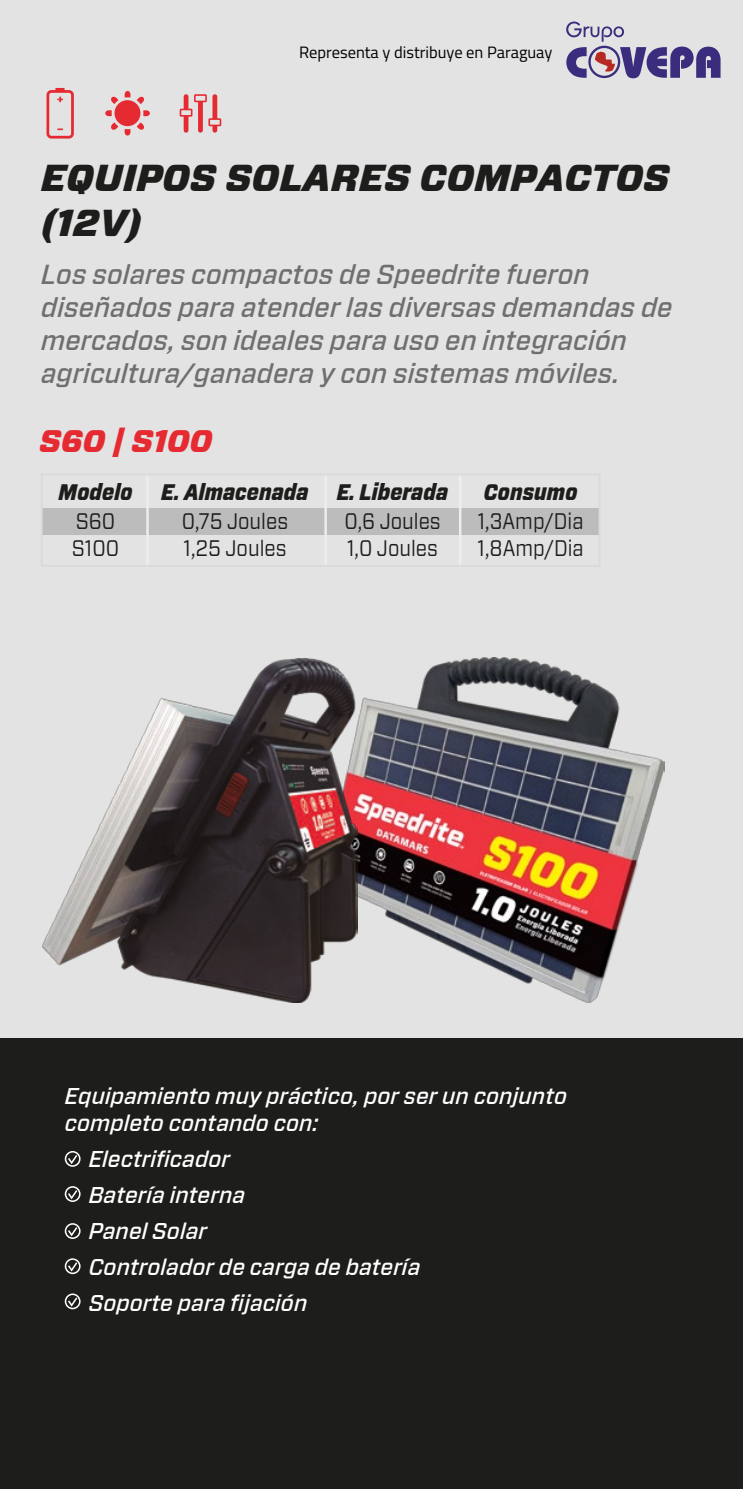
<style>
.page{position:relative;width:743px;height:1489px;background:#fff}
.page>*{position:absolute;margin:0;border:0;box-sizing:border-box;transform-origin:0 0}
.t1{font:italic 900 37.5px/45px "Forza";color:#1d1d1b}
.t2{font:italic 900 31.25px "Forza";color:#e62a32}
.t3{font:italic 500 27.5px/33px "Forza";color:#706f6f}
.t4{font:italic 500 22.75px/36px "Forza";color:#fff}
.t5{font:22.5px "Forza";color:#1d1d1b;scale:.87 1}
.t6{font:italic 900 22.5px "Forza";color:#1d1d1b;scale:.87 1}
.t7{font:16.5px "Titillium";color:#000}
</style>
<div class="page">
<div style="left:0;top:0;width:743px;height:1038px;background:#e3e3e3"></div>
<div style="left:0;top:1038px;width:743px;height:450px;background:#1d1d1b"></div>
<svg style="left:65px;top:1151px;width:16px;height:15px"></svg>
<svg style="left:65px;top:1186px;width:16px;height:15px"></svg>
<svg style="left:65px;top:1293px;width:16px;height:16px"></svg>
<svg style="left:65px;top:1223px;width:16px;height:15px"></svg>
<svg style="left:65px;top:1258px;width:16px;height:15px"></svg>
<div style="left:42px;top:508px;width:557px;height:27px;background:#bcbcbc"></div>
<hr style="left:146px;top:474px;width:3px;height:92px;background:#ededed">
<hr style="left:324px;top:474px;width:3px;height:92px;background:#ededed">
<hr style="left:459px;top:474px;width:2px;height:92px;background:#ededed">
<svg style="left:180px;top:94px;width:41px;height:39px"></svg>
<svg style="left:105px;top:91px;width:45px;height:45px"></svg>
<div style="left:114px;top:100px;width:26px;height:26px;background:#e62a32;border-radius:50%"></div>
<svg style="left:46px;top:88px;width:28px;height:51px"></svg>
<img style="left:357px;top:657px;width:307px;height:345px">
<img style="left:43px;top:658px;width:314px;height:344px">
<svg style="left:566px;top:22px;width:154px;height:56px"></svg>
<p class="t7" style="left:299px;top:40px;width:255px">Representa y distribuye en Paraguay</p>
<h1 class="t1" style="left:41px;top:156px;width:630px">EQUIPOS SOLARES COMPACTOS (12V)</h1>
<p class="t3" style="left:41px;top:258px;width:633px">Los solares compactos de Speedrite fueron diseñados para atender las diversas demandas de mercados, son ideales para uso en integración agricultura/ganadera y con sistemas móviles.</p>
<p class="t2" style="left:39px;top:419px;width:175px">S60 | S100</p>
<p class="t6" style="left:59px;top:476px;width:86px">Modelo</p>
<p class="t6" style="left:161px;top:476px;width:332px">E. Almacenada E. Liberada</p>
<p class="t6" style="left:484px;top:476px;width:109px">Consumo</p>
<p class="t5" style="left:76px;top:506px;width:47px">S60</p>
<p class="t5" style="left:182px;top:506px;width:124px">0,75 Joules</p>
<p class="t5" style="left:344px;top:506px;width:112px">0,6 Joules</p>
<p class="t5" style="left:478px;top:506px;width:123px">1,3Amp/Dia</p>
<p class="t5" style="left:72px;top:533px;width:56px">S100</p>
<p class="t5" style="left:183px;top:533px;width:120px">1,25 Joules</p>
<p class="t5" style="left:347px;top:533px;width:106px">1,0 Joules</p>
<p class="t5" style="left:478px;top:533px;width:124px">1,8Amp/Dia</p>
<p class="t4" style="left:65px;top:1082px;width:504px;line-height:27.5px">Equipamiento muy práctico, por ser un conjunto completo contando con:</p>
<p class="t4" style="left:89px;top:1141px;width:333px">Electrificador<br>Batería interna<br>Panel Solar<br>Controlador de carga de batería<br>Soporte para fijación</p>
</div>
